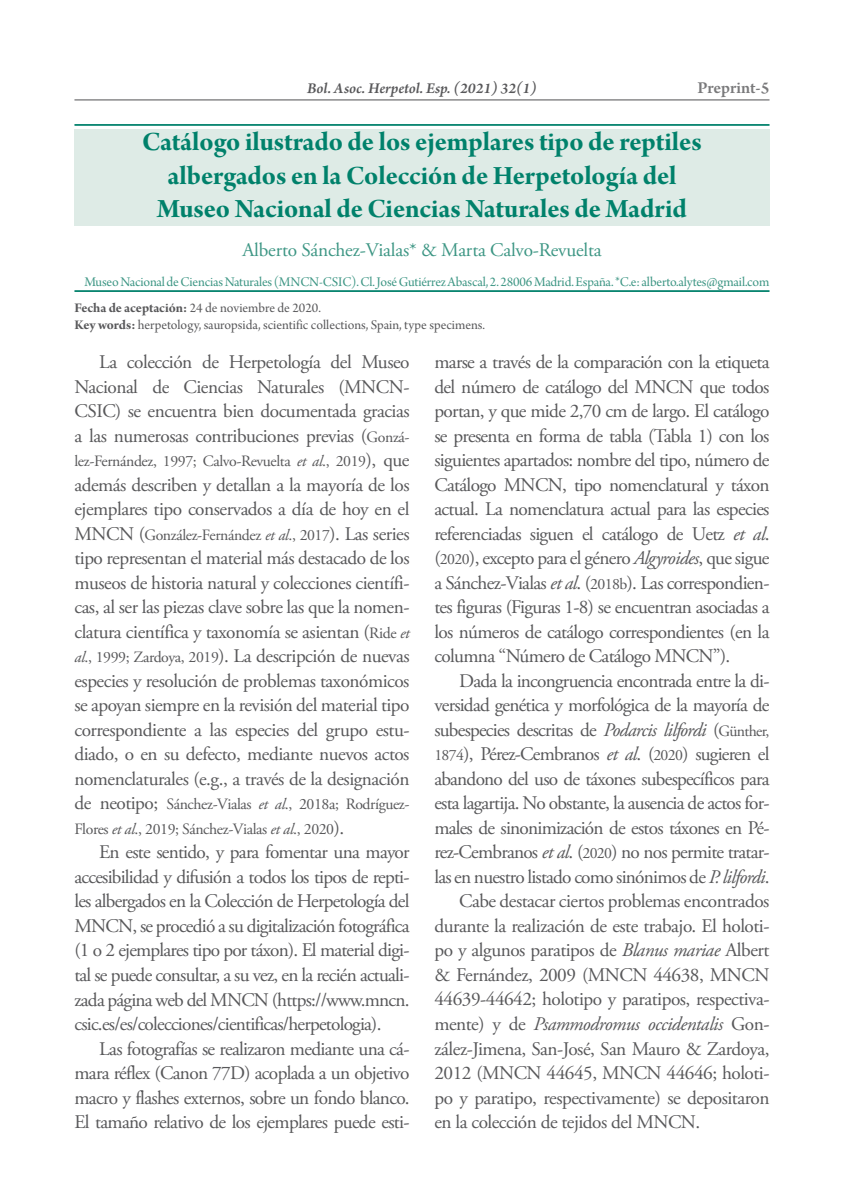
<style>
.page{position:relative;width:844px;height:1191px;background:#fff}
.page>*{position:absolute;margin:0;border:0;box-sizing:border-box;transform-origin:0 0}
.t1{font:28px/33.6px "Arno Pro Bold Subhead";letter-spacing:-.005em;color:#00816b;text-align:center}
.t2{font:19.25px/24.5px "Adobe Garamond Pro";letter-spacing:-.035em;color:#58585a;text-align:justify}
.t3{font:19.25px "Adobe Garamond Pro";letter-spacing:-.01em;color:#3d9684}
.t4{font:italic 19.25px "Adobe Garamond Pro";letter-spacing:-.025em;color:#58585a}
.t5{font:600 17.5px "Arno Pro";color:#58585a}
.t6{font:15.75px/24.5px "Adobe Garamond Pro";letter-spacing:-.025em;color:#58585a}
.t7{font:italic 600 15.75px "Arno Pro";color:#58585a}
.t8{font:14px/26.2px "Arno Pro Subhead";letter-spacing:-.01em;color:#3d9684}
.t9{font:14px "Arno Pro Subhead";color:#58585a}
.s1{font-family:"Arno Pro Bold Subhead";color:#58585a}
.s2{color:#58585a}
.s3{font-family:"Arno Pro Bold Subhead"}
.s4{font-size:15.75px}
.s5{font-style:italic}
.s6{font-size:19.25px}
.s7{font-style:italic;font-size:15.75px}
.s8{font-style:normal}
</style>
<div class="page">
<hr style="left:74px;top:99px;width:695px;height:2px;background:#58585a">
<div style="left:74px;top:129px;width:695px;height:97px;background:#deebe6"></div>
<hr style="left:74px;top:124px;width:695px;height:2px;background:#00816b">
<hr style="left:74px;top:290px;width:695px;height:2px;background:#00816b">
<p class="t7" style="left:307px;top:79px;width:231px">Bol. Asoc. Herpetol. Esp. (2021) 32(1)</p>
<p class="t5" style="left:697px;top:78px;width:74px">Preprint-5</p>
<h1 class="t1" style="left:142px;top:127px;width:561px">Catálogo ilustrado de los ejemplares tipo de reptiles albergados en la Colección de Herpetología del<br>Museo Nacional de Ciencias Naturales de Madrid</h1>
<p class="t3" style="left:242px;top:239px;width:360px">Alberto Sánchez-Vialas* &amp; Marta Calvo-Revuelta</p>
<p class="t8" style="left:74px;top:269px;width:696px;text-indent:10px">Museo Nacional de Ciencias Naturales (MNCN-CSIC). Cl. José Gutiérrez Abascal, 2. 28006 Madrid. España. *C.e: alberto.alytes@gmail.com<br><span class="s1">Fecha de aceptación:</span> <span class="s2">24 de noviembre de 2020.</span></p>
<p class="t9" style="left:74px;top:317px;width:412px"><span class="s3">Key words:</span> herpetology, sauropsida, scientific collections, Spain, type specimens.</p>
<p class="t2" style="left:74px;top:350px;width:336px;text-indent:25px">La colección de Herpetología del Museo Nacional de Ciencias Naturales (MNCN-CSIC) se encuentra bien documentada gracias a las numerosas contribuciones previas (<span class="s4">Gonzá-</span></p>
<p class="t6" style="left:74px;top:449px;width:336px">lez-Fernández, 1997; Calvo-Revuelta <span class="s5">et al</span>., 2019<span class="s6">), que</span></p>
<p class="t2" style="left:74px;top:473px;width:336px">además describen y detallan a la mayoría de los ejemplares tipo conservados a día de hoy en el</p>
<p class="t6" style="left:74px;top:523px;width:336px"><span class="s6">MNCN (</span>González-Fernández <span class="s5">et al</span>., 2017<span class="s6">). Las series</span></p>
<p class="t2" style="left:74px;top:546px;width:336px">tipo representan el material más destacado de los museos de historia natural y colecciones científi&shy;cas, al ser las piezas clave sobre las que la nomen&shy;clatura científica y taxonomía se asientan (<span class="s4">Ride</span> <span class="s7">et al</span><span class="s4">., 1999; Zardoya, 2019</span>). La descripción de nuevas especies y resolución de problemas taxonómicos se apoyan siempre en la revisión del material tipo correspondiente a las especies del grupo estu&shy;diado, o en su defecto, mediante nuevos actos nomenclaturales (e.g., a través de la designación</p>
<p class="t6" style="left:74px;top:792px;width:336px"><span class="s6">de neotipo;</span> Sánchez-Vialas <span class="s5">et al</span>., 2018a; Rodríguez-<br>Flores <span class="s5">et al</span>., 2019; Sánchez-Vialas <span class="s5">et al</span>., 2020<span class="s6">).</span></p>
<p class="t2" style="left:74px;top:840px;width:336px;text-indent:25px">En este sentido, y para fomentar una mayor accesibilidad y difusión a todos los tipos de repti&shy;les albergados en la Colección de Herpetología del MNCN, se procedió a su digitalización fotográfica (1 o 2 ejemplares tipo por táxon). El material digi&shy;tal se puede consultar, a su vez, en la recién actuali&shy;zada página web del MNCN (https://www.mncn. csic.es/es/colecciones/cientificas/herpetologia).</p>
<p class="t2" style="left:74px;top:1036px;width:336px;text-indent:25px">Las fotografías se realizaron mediante una cá&shy;mara réflex (Canon 77D) acoplada a un objetivo macro y flashes externos, sobre un fondo blanco.<br>El tamaño relativo de los ejemplares puede esti-</p>
<p class="t2" style="left:434px;top:350px;width:336px">marse a través de la comparación con la etiqueta del número de catálogo del MNCN que todos portan, y que mide 2,70 cm de largo. El catálogo se presenta en forma de tabla (Tabla 1) con los siguientes apartados: nombre del tipo, número de Catálogo MNCN, tipo nomenclatural y táxon actual. La nomenclatura actual para las especies referenciadas siguen el catálogo de Uetz <span class="s5">et al</span>. (<span class="s4">2020</span>), excepto para el género <span class="s5">Algyroides</span>, que sigue a Sánchez-Vialas <span class="s5">et al</span>. (<span class="s4">2018b</span>). Las correspondien&shy;tes figuras (Figuras 1-8) se encuentran asociadas a los números de catálogo correspondientes (en la columna “Número de Catálogo MNCN”).</p>
<p class="t2" style="left:459px;top:669px;width:312px">Dada la incongruencia encontrada entre la di-</p>
<p class="t2" style="left:434px;top:693px;width:336px">versidad genética y morfológica de la mayoría de</p>
<p class="t2" style="left:434px;top:718px;width:336px">subespecies descritas de <span class="s5">Podarcis lilfordi</span> (<span class="s4">Günther,</span></p>
<p class="t2" style="left:434px;top:742px;width:336px"><span class="s4">1874</span>), Pérez-Cembranos <span class="s5">et al</span>. (<span class="s4">2020</span>) sugieren el</p>
<p class="t2" style="left:434px;top:767px;width:336px">abandono del uso de táxones subespecíficos para</p>
<p class="t2" style="left:434px;top:791px;width:336px">esta lagartija. No obstante, la ausencia de actos for-</p>
<p class="t2" style="left:434px;top:816px;width:336px">males de sinonimización de estos táxones en Pé-</p>
<p class="t2" style="left:434px;top:840px;width:336px">rez-Cembranos <span class="s5">et al</span>. (<span class="s4">2020</span>) no nos permite tratar-</p>
<p class="t2" style="left:434px;top:865px;width:336px">las en nuestro listado como sinónimos de <span class="s5">P. lilfordi</span>.</p>
<p class="t2" style="left:459px;top:889px;width:312px">Cabe destacar ciertos problemas encontrados</p>
<p class="t2" style="left:434px;top:914px;width:336px">durante la realización de este trabajo. El holoti-</p>
<p class="t2" style="left:434px;top:938px;width:336px">po y algunos paratipos de <span class="s5">Blanus mariae</span> Albert</p>
<p class="t2" style="left:434px;top:963px;width:336px">&amp; Fernández, 2009 (MNCN 44638, MNCN</p>
<p class="t2" style="left:434px;top:987px;width:336px">44639-44642; holotipo y paratipos, respectiva-</p>
<p class="t4" style="left:434px;top:1012px;width:336px"><span class="s8">mente) y de</span> Psammodromus occidentalis <span class="s8">Gon-</span></p>
<p class="t2" style="left:434px;top:1036px;width:336px">zález-Jimena, San-José, San Mauro &amp; Zardoya,</p>
<p class="t2" style="left:434px;top:1061px;width:336px">2012 (MNCN 44645, MNCN 44646; holoti-</p>
<p class="t2" style="left:434px;top:1085px;width:336px">po y paratipo, respectivamente) se depositaron</p>
<p class="t2" style="left:434px;top:1110px;width:267px">en la colección de tejidos del MNCN.</p>
</div>
